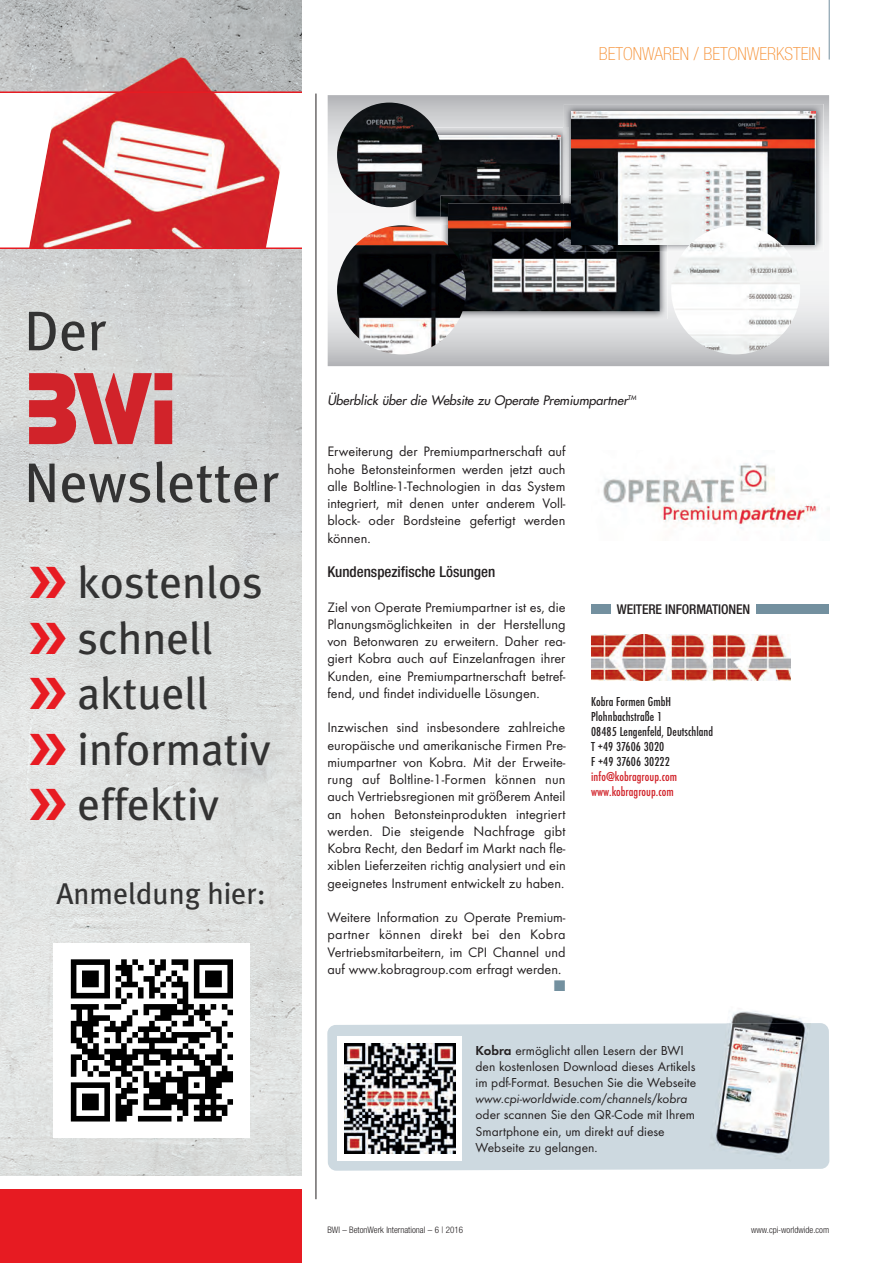
<style>
.page{position:relative;width:893px;height:1263px;background:#fff}
.page>*{position:absolute;margin:0;border:0;box-sizing:border-box;transform-origin:0 0}
.t1{font:55.8px "Meta Plus";color:#333}
.t2{font:45px/55.5px "Meta Plus";color:#333}
.t3{font:30px "Meta Plus";color:#333}
.t4{font:100 condensed 18px "Helvetica Neue";color:#f69238}
.t5{font:500 condensed 15px "Helvetica Neue";color:#231f20}
.t6{font:14.25px/17.2px "Futura T";color:#231f20;text-align:justify}
.t7{font:14.25px "European Pi Three";color:#73909f}
.t8{font:13.5px/16.2px "Futura T";color:#231f20}
.t9{font:500 condensed 13.5px/15px "Futura T";letter-spacing:.005em;color:#231f20}
.t10{font:500 condensed 13.5px/15px "Futura T";letter-spacing:.005em;color:#d1232a}
.t11{font:italic 13.5px "Futura T";color:#231f20}
.t12{font:500 condensed 13.5px "Helvetica Neue";letter-spacing:-.01em;color:#231f20}
.t13{font:italic 12.75px "Futura";color:#231f20}
.t14{font:300 condensed 9px "Helvetica Neue";color:#231f20}
.s1{color:#e71b22}
.s2{font-weight:600}
</style>
<div class="page">
<hr style="left:829px;top:0;width:1px;height:60px;background:#73909f">
<img style="left:591px;top:634px;width:200px;height:46px">
<div style="left:591px;top:604px;width:19px;height:10px;background:#73909f"></div>
<div style="left:756px;top:604px;width:73px;height:10px;background:#73909f"></div>
<div style="left:327px;top:1023px;width:502px;height:148px;background:#cdd9e0"></div>
<div style="left:338px;top:1036px;width:124px;height:124px;background:#fff"></div>
<img style="left:345px;top:1043px;width:110px;height:110px">
<img style="left:730px;top:1011px;width:73px;height:12px">
<img style="left:708px;top:1023px;width:103px;height:138px">
<svg style="left:327px;top:95px;width:502px;height:271px"></svg>
<img style="left:408px;top:128px;width:156px;height:96px">
<img style="left:416px;top:135px;width:145px;height:82px">
<img style="left:440px;top:224px;width:227px;height:95px">
<svg style="left:440px;top:217px;width:8px;height:7px"></svg>
<img style="left:440px;top:196px;width:121px;height:21px">
<img style="left:448px;top:203px;width:212px;height:108px">
<img style="left:564px;top:104px;width:260px;height:148px">
<img style="left:564px;top:128px;width:4px;height:68px">
<svg style="left:561px;top:196px;width:7px;height:7px"></svg>
<img style="left:564px;top:203px;width:96px;height:49px">
<img style="left:572px;top:112px;width:244px;height:132px">
<img style="left:337px;top:103px;width:105px;height:104px;border-radius:50%">
<img style="left:671px;top:225px;width:129px;height:129px;border-radius:50%">
<img style="left:337px;top:225px;width:129px;height:129px;border-radius:50%">
<hr style="left:316px;top:94px;width:1px;height:1105px;background:#231f20">
<img style="left:603px;top:463px;width:215px;height:66px">
<img style="left:0;top:0;width:301px;height:91px">
<img style="left:29px;top:93px;width:251px;height:154px">
<img style="left:58px;top:39px;width:216px;height:52px">
<div style="left:0;top:1189px;width:301px;height:74px;background:#e71b22"></div>
<img style="left:0;top:249px;width:301px;height:927px">
<hr style="left:0;top:247px;width:301px;height:2px;background:#e71b22">
<hr style="left:0;top:91px;width:301px;height:2px;background:#e71b22">
<svg style="left:29px;top:373px;width:143px;height:71px;background:#d15d62"></svg>
<div style="left:53px;top:942px;width:196px;height:195px;background:#fff"></div>
<svg style="left:71px;top:959px;width:162px;height:162px"></svg>
<p class="t4" style="left:599px;top:43px;width:223px">BETONWAREN / BETONWERKSTEIN</p>
<h1 class="t1" style="left:24px;top:309px;width:84px">Der</h1>
<h1 class="t1" style="left:24px;top:461px;width:257px">Newsletter</h1>
<h2 class="t2" style="left:28px;top:558px;width:244px"><span class="s1">❯❯</span> kostenlos <span class="s1">❯❯</span> schnell<br><span class="s1">❯❯</span> aktuell<br><span class="s1">❯❯</span> informativ <span class="s1">❯❯</span> effektiv</h2>
<h3 class="t3" style="left:56px;top:882px;width:211px">Anmeldung hier:</h3>
<p class="t13" style="left:327px;top:392px;width:311px">Überblick über die Website zu Operate Premiumpartner<sup>TM</sup></p>
<p class="t6" style="left:327px;top:443px;width:240px">Erweiterung der Premiumpartnerschaft auf hohe Betonsteinformen werden jetzt auch alle Boltline-1-Technologien in das System integriert, mit denen unter anderem Voll - block- oder Bordsteine gefertigt werden können.</p>
<p class="t5" style="left:327px;top:566px;width:169px">Kundenspezifische Lösungen</p>
<p class="t6" style="left:327px;top:598px;width:240px">Ziel von Operate Premiumpartner ist es, die Planungsmöglichkeiten in der Herstellung von Betonwaren zu erweitern. Daher rea&shy;giert Kobra auch auf Einzelanfragen ihrer Kunden, eine Premiumpartnerschaft betref&shy;fend, und findet individuelle Lösungen.</p>
<p class="t6" style="left:327px;top:719px;width:240px">Inzwischen sind insbesondere zahlreiche europäische und amerikanische Firmen Pre - miumpartner von Kobra. Mit der Erweite - rung auf Boltline-1-Formen können nun auch Vertriebsregionen mit größerem Anteil an hohen Betonsteinprodukten integriert werden. Die steigende Nachfrage gibt Kobra Recht, den Bedarf im Markt nach fle&shy;xiblen Lieferzeiten richtig analysiert und ein geeignetes Instrument entwickelt zu haben.</p>
<p class="t6" style="left:327px;top:908px;width:240px">Weitere Information zu Operate Premium - partner können direkt bei den Kobra Vertriebsmitarbeitern, im CPI Channel und auf www.kobragroup.com erfragt werden.</p>
<p class="t7" style="left:554px;top:978px;width:13px">-</p>
<p class="t12" style="left:617px;top:604px;width:135px">WEITERE INFORMATIONEN</p>
<p class="t9" style="left:591px;top:694px;width:124px">Kobra Formen GmbH<br>Plohnbachstraße 1<br>08485 Lengenfeld, Deutschland<br>T +49 37606 3020<br>F +49 37606 30222</p>
<p class="t10" style="left:591px;top:769px;width:88px">info@kobragroup.com www.kobragroup.com</p>
<p class="t8" style="left:476px;top:1042px;width:222px"><span class="s2">Kobra</span> ermöglicht allen Lesern der BWI den kostenlosen Download dieses Artikels im pdf-Format. Besuchen Sie die Webseite</p>
<p class="t11" style="left:476px;top:1091px;width:213px">www.cpi-worldwide.com/channels/kobra</p>
<p class="t8" style="left:476px;top:1107px;width:221px">oder scannen Sie den QR-Code mit Ihrem<br>Smartphone ein, um direkt auf diese<br>Webseite zu gelangen.</p>
<p class="t14" style="left:327px;top:1224px;width:137px">BWI – BetonWerk International – 6 | 2016</p>
<p class="t14" style="left:751px;top:1224px;width:79px">www.cpi-worldwide.com</p>
</div>
